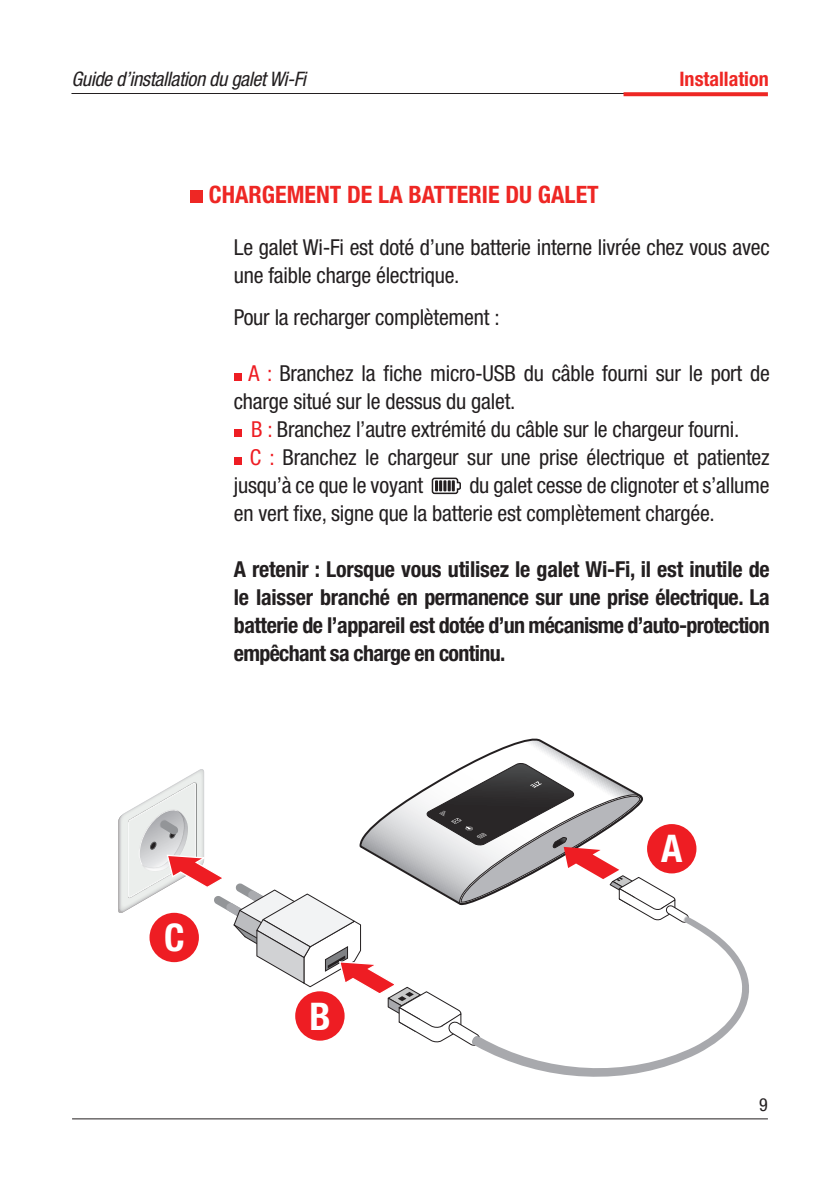
<style>
.page{position:relative;width:840px;height:1191px;background:#fff}
.page>*{position:absolute;margin:0;border:0;box-sizing:border-box;transform-origin:0 0}
.justification{font:700 condensed 38.2px "Helvetica Neue LT Std";color:#fff}
.t1{font:700 condensed 24px "Helvetica Neue LT Std";color:#ee2724}
.t2{font:condensed 22px/28px "Helvetica Neue LT Std";letter-spacing:-.01em;color:#231f20}
.t3{font:700 condensed 22px/28px "Helvetica Neue LT Std";letter-spacing:-.03em;color:#231f20;text-align:justify}
.t4{font:italic condensed 20px "Helvetica Neue LT Std";letter-spacing:-.02em;color:#231f20}
.t5{font:700 condensed 20px "Helvetica Neue LT Std";color:#ee2724}
.t6{font:condensed 18px "Helvetica Neue LT Std";color:#231f20}
.s1{color:#ee1d23}
</style>
<div class="page">
<hr style="left:72px;top:1118px;width:695px;height:1px;background:#231f20">
<hr style="left:71px;top:93px;width:580px;height:1px;background:#231f20">
<svg style="left:623px;top:92px;width:144px;height:4px"></svg>
<svg style="left:473px;top:738px;width:106px;height:23px"></svg>
<svg style="left:118px;top:761px;width:570px;height:283px"></svg>
<svg style="left:469px;top:916px;width:280px;height:161px"></svg>
<div style="left:295px;top:991px;width:49px;height:49px;background:#ee1d23;border-radius:50%"></div>
<div style="left:646px;top:824px;width:50px;height:49px;background:#ee1d23;border-radius:50%"></div>
<div style="left:149px;top:912px;width:50px;height:50px;background:#ee1d23;border-radius:50%"></div>
<div style="left:234px;top:373px;width:7px;height:8px;background:#ee1d23"></div>
<div style="left:234px;top:429px;width:7px;height:8px;background:#ee1d23"></div>
<div style="left:234px;top:457px;width:7px;height:8px;background:#ee1d23"></div>
<svg style="left:431px;top:477px;width:30px;height:18px"></svg>
<div style="left:191px;top:191px;width:12px;height:12px;background:#ee2724"></div>
<p class="t4" style="left:71px;top:68px;width:236px">Guide d’installation du galet Wi-Fi</p>
<p class="t1" style="left:209px;top:180px;width:391px">CHARGEMENT DE LA BATTERIE DU GALET</p>
<p class="t5" style="left:679px;top:67px;width:91px">Installation</p>
<p class="t2" style="left:234px;top:233px;width:537px">Le galet Wi-Fi est doté d’une batterie interne livrée chez vous avec une faible charge électrique.</p>
<p class="t2" style="left:234px;top:303px;width:267px">Pour la recharger complètement :</p>
<p class="t2" style="left:234px;top:359px;width:537px;text-indent:15px"><span class="s1">A :</span> Branchez la fiche micro-USB du câble fourni sur le port de charge situé sur le dessus du galet.</p>
<p class="t2" style="left:251px;top:415px;width:489px"><span class="s1">B :</span> Branchez l’autre extrémité du câble sur le chargeur fourni.</p>
<p class="t2" style="left:234px;top:443px;width:537px;text-indent:16px"><span class="s1">C :</span> Branchez le chargeur sur une prise électrique et patientez jusqu’à ce que le voyant</p>
<p class="t2" style="left:234px;top:471px;width:537px;text-indent:235px">du galet cesse de clignoter et s’allume en vert fixe, signe que la batterie est complètement chargée.</p>
<p class="t3" style="left:234px;top:554px;width:537px">A retenir : Lorsque vous utilisez le galet Wi-Fi, il est inutile de le laisser branché en permanence sur une prise électrique. La batterie de l’appareil est dotée d’un mécanisme d’auto-protection empêchant sa charge en continu.</p>
<p class="justification" style="left:164px;top:914px;width:22px">C</p>
<p class="justification" style="left:309px;top:993px;width:23px">B</p>
<p class="justification" style="left:660px;top:825px;width:23px">A</p>
<p class="t6" style="left:758px;top:1094px;width:10px">9</p>
</div>
